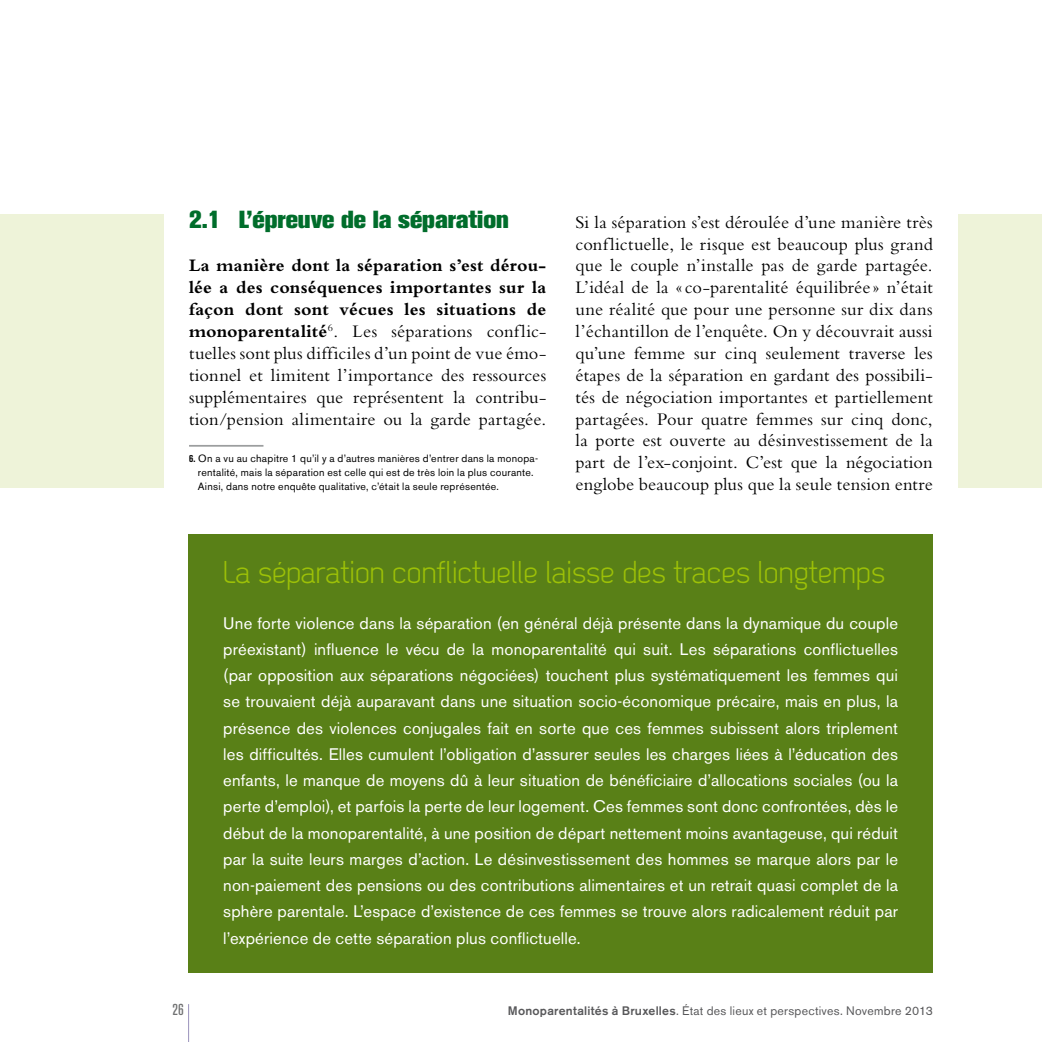
<style>
.page{position:relative;width:1042px;height:1042px;background:#fff}
.page>*{position:absolute;margin:0;border:0;box-sizing:border-box;transform-origin:0 0}
.t1{font:31.5px "Dekar";color:#9dc107}
.t2{font:800 24.5px "Akzidenz Grotesk BE";color:#006d2b}
.t3{font:18.38px/21.9px "Bembo";letter-spacing:.005em;color:#000;text-align:justify}
.t4{font:16.62px/26.2px "Akzidenz Grotesk BE";letter-spacing:.01em;color:#fff;text-align:justify}
.t5{font:500 condensed 15.75px "Akzidenz Grotesk BE";color:#707172}
.t6{font:12.25px "Akzidenz Grotesk BE";letter-spacing:.02em;color:#58585a}
.t7{font:10.5px/14px "Akzidenz Grotesk BE";letter-spacing:.025em;color:#000}
.s1{font-weight:700}
.s2{font-weight:700;font-stretch:condensed}
.s3{font-weight:500}
</style>
<div class="page">
<div style="left:0;top:214px;width:1042px;height:274px;background:#eef3d9"></div>
<div style="left:164px;top:84px;width:793px;height:428px;background:#fff"></div>
<hr style="left:189px;top:445px;width:74px;height:2px;background:#9c9e9f">
<div style="left:189px;top:534px;width:744px;height:438px;background:#598017"></div>
<hr style="left:188px;top:1004px;width:1px;height:38px;background:#9a92bb">
<h2 class="t2" style="left:189px;top:205px;width:321px">2.1 L’épreuve de la séparation</h2>
<p class="t3" style="left:189px;top:254px;width:359px"><span class="s1">La manière dont la séparation s’est dérou&shy;lée a des conséquences importantes sur la façon dont sont vécues les situations de monoparentalité</span><sup>6</sup>. Les séparations conflic&shy;tuelles sont plus difficiles d’un point de vue émo&shy;tionnel et limitent l’importance des ressources supplémentaires que représentent la contribu&shy;tion/pension alimentaire ou la garde partagée.</p>
<p class="t7" style="left:198px;top:452px;width:342px;text-indent:-9px"><span class="s2">6.</span> On a vu au chapitre 1 qu’il y a d’autres manières d’entrer dans la monopa&shy;rentalité, mais la séparation est celle qui est de très loin la plus courante.<br>Ainsi, dans notre enquête qualitative, c’était la seule représentée.</p>
<p class="t3" style="left:575px;top:211px;width:359px">Si la séparation s’est déroulée d’une manière très conflictuelle, le risque est beaucoup plus grand que le couple n’installe pas de garde partagée.<br>L’idéal de la « co-parentalité équilibrée » n’était une réalité que pour une personne sur dix dans l’échantillon de l’enquête. On y découvrait aussi qu’une femme sur cinq seulement traverse les étapes de la séparation en gardant des possibili&shy;tés de négociation importantes et partiellement partagées. Pour quatre femmes sur cinq donc, la porte est ouverte au désinvestissement de la part de l’ex-conjoint. C’est que la négociation englobe beaucoup plus que la seule tension entre</p>
<h1 class="t1" style="left:223px;top:556px;width:663px">La séparation conflictuelle laisse des traces longtemps</h1>
<p class="t4" style="left:223px;top:610px;width:676px">Une forte violence dans la séparation (en général déjà présente dans la dynamique du couple préexistant) influence le vécu de la monoparentalité qui suit. Les séparations conflictuelles (par opposition aux séparations négociées) touchent plus systématiquement les femmes qui se trouvaient déjà auparavant dans une situation socio-économique précaire, mais en plus, la présence des violences conjugales fait en sorte que ces femmes subissent alors triplement les difficultés. Elles cumulent l’obligation d’assurer seules les charges liées à l’éducation des enfants, le manque de moyens dû à leur situation de bénéficiaire d’allocations sociales (ou la perte d’emploi), et parfois la perte de leur logement. Ces femmes sont donc confrontées, dès le début de la monoparentalité, à une position de départ nettement moins avantageuse, qui réduit par la suite leurs marges d’action. Le désinvestissement des hommes se marque alors par le non-paiement des pensions ou des contributions alimentaires et un retrait quasi complet de la sphère parentale. L’espace d’existence de ces femmes se trouve alors radicalement réduit par l’expérience de cette séparation plus conflictuelle.</p>
<p class="t5" style="left:172px;top:1001px;width:13px">26</p>
<p class="t6" style="left:508px;top:1004px;width:426px"><span class="s3">Monoparentalités à Bruxelles</span>. état des lieux et perspectives. Novembre 2013</p>
</div>
